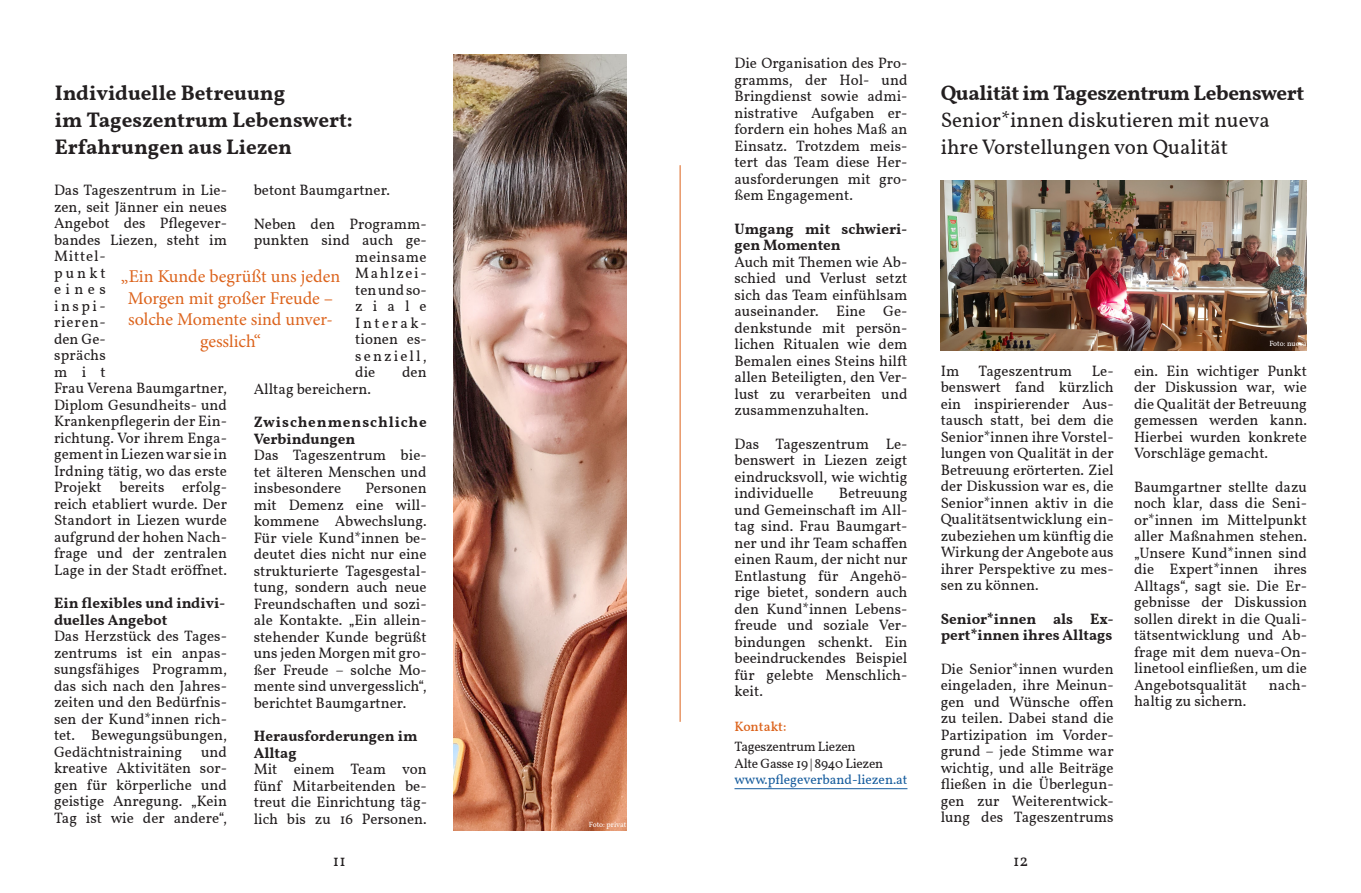
<style>
.page{position:relative;width:1361px;height:893px;background:#fff}
.page>*{position:absolute;margin:0;border:0;box-sizing:border-box;transform-origin:0 0}
.Body_-_Align_Left{font:700 21px "Vollkorn";color:#231f20}
.Body_-_Align_Left-2{font:21px/27px "Vollkorn";color:#231f20}
.Body_-_Align_Left-3{font:700 21px "Vollkorn";letter-spacing:-.02em;color:#231f20}
.t1{font:18px/21.6px "Minion Pro";color:#dc631c;text-align:center}
.t2{font:16.5px "Vollkorn";color:#231f20}
.Body_-_Align_Left-4{font:15px/16.5px "Vollkorn";color:#231f20;text-align:justify}
.Body_-_Align_Left-5{font:700 15px/16.5px "Vollkorn";color:#231f20}
.Body_-_Align_Left-6{font:700 15px/16.5px "Vollkorn";letter-spacing:.045em;color:#231f20}
.Body_-_Align_Left-7{font:15px "Vollkorn";letter-spacing:.14em;color:#231f20}
.Body_-_Align_Left-8{font:15px "Vollkorn";letter-spacing:.03em;color:#231f20}
.Body_-_Align_Left-9{font:15px "Vollkorn";letter-spacing:.105em;color:#231f20}
.Body_-_Align_Left-10{font:15px "Vollkorn";letter-spacing:.165em;color:#231f20}
.Body_-_Align_Left-11{font:13.5px "Vollkorn";letter-spacing:-.02em;color:#231f20}
.Body_-_Align_Left-12{font:13.5px "Vollkorn";color:#175d9e}
.Body_-_Align_Left-13{font:500 13.5px "Vollkorn";color:#dc631c}
.t3{font:7.5px "Vollkorn";color:#fff}
</style>
<div class="page">
<hr style="left:680px;top:165px;width:1px;height:557px;background:#dc631c">
<hr style="left:734px;top:788px;width:173px;height:1px;background:#175d9e">
<img style="left:453px;top:54px;width:173px;height:777px">
<img style="left:940px;top:181px;width:367px;height:170px">
<p class="Body_-_Align_Left" style="left:55px;top:77px;width:232px">Individuelle Betreuung</p>
<p class="Body_-_Align_Left" style="left:55px;top:104px;width:300px">im Tageszentrum Lebenswert:</p>
<p class="Body_-_Align_Left" style="left:55px;top:131px;width:239px">Erfahrungen aus Liezen</p>
<p class="Body_-_Align_Left-4" style="left:254px;top:181px;width:138px">betont Baumgartner.</p>
<p class="Body_-_Align_Left-4" style="left:254px;top:214px;width:174px">Neben den Programm-</p>
<p class="Body_-_Align_Left-4" style="left:254px;top:231px;width:174px">punkten sind auch ge-</p>
<p class="Body_-_Align_Left-8" style="left:355px;top:245px;width:73px">meinsame</p>
<p class="Body_-_Align_Left-9" style="left:355px;top:262px;width:73px">Mahlzei-</p>
<p class="Body_-_Align_Left-4" style="left:355px;top:280px;width:73px">ten und so-</p>
<p class="Body_-_Align_Left-4" style="left:355px;top:297px;width:73px">ziale</p>
<p class="Body_-_Align_Left-10" style="left:355px;top:311px;width:73px">Interak-</p>
<p class="Body_-_Align_Left-4" style="left:355px;top:330px;width:73px">tionen es-</p>
<p class="Body_-_Align_Left-7" style="left:355px;top:344px;width:73px">senziell,</p>
<p class="Body_-_Align_Left-4" style="left:355px;top:363px;width:22px">die</p>
<p class="Body_-_Align_Left-4" style="left:402px;top:363px;width:26px">den</p>
<p class="Body_-_Align_Left-4" style="left:254px;top:379px;width:119px">Alltag bereichern.</p>
<p class="Body_-_Align_Left-6" style="left:254px;top:413px;width:174px">Zwischenmenschliche<br>Verbindungen</p>
<p class="Body_-_Align_Left-4" style="left:254px;top:446px;width:174px">Das Tageszentrum bie&shy;tet älteren Menschen und insbesondere</p>
<p class="Body_-_Align_Left-4" style="left:54px;top:181px;width:174px;text-align:left">Das Tageszentrum in Lie&shy;zen, seit Jänner ein neues<br>Angebot des Pflegever&shy;bandes Liezen, steht im<br>Mittel-<br>punkt<br>eines<br>inspi-<br>rieren-<br>den Ge-<br>sprächs<br>mit<br>Frau Verena Baumgartner,<br>Diplom Gesundheits- und<br>Krankenpflegerin der Ein&shy;richtung. Vor ihrem Enga&shy;gement in Liezen war sie in<br>Irdning tätig, wo das erste<br>Projekt bereits erfolg&shy;reich etabliert wurde. Der<br>Standort in Liezen wurde aufgrund der hohen Nach&shy;frage und der zentralen<br>Lage in der Stadt eröffnet.</p>
<p class="Body_-_Align_Left-5" style="left:54px;top:594px;width:173px">Ein flexibles und indivi&shy;duelles Angebot</p>
<p class="Body_-_Align_Left-4" style="left:54px;top:627px;width:174px">Das Herzstück des Tages&shy;zentrums ist ein anpas&shy;sungsfähiges Programm, das sich nach den Jahres&shy;zeiten und den Bedürfnis&shy;sen der Kund*innen rich&shy;tet. Bewegungsübungen, Gedächtnistraining</p>
<p class="t1" style="left:121px;top:266px;width:221px">„Ein Kunde begrüßt uns jeden<br>Morgen mit großer Freude – solche Momente sind unver&shy;gesslich“</p>
<p class="Body_-_Align_Left-4" style="left:254px;top:479px;width:174px;text-indent:112px">Personen mit Demenz eine will&shy;kommene Abwechslung.<br>Für viele Kund*innen be&shy;deutet dies nicht nur eine strukturierte Tagesgestal&shy;tung, sondern auch neue Freundschaften und sozi&shy;ale Kontakte. „Ein allein&shy;stehender Kunde begrüßt uns jeden Morgen mit gro&shy;ßer Freude – solche Mo&shy;mente sind unvergesslich“, berichtet Baumgartner.</p>
<p class="Body_-_Align_Left-5" style="left:254px;top:727px;width:165px">Herausforderungen im<br>Alltag</p>
<p class="Body_-_Align_Left-4" style="left:254px;top:760px;width:175px">Mit einem Team von fünf Mitarbeitenden be&shy;treut die Einrichtung täg&shy;lich bis zu 16 Personen.</p>
<p class="Body_-_Align_Left-4" style="left:54px;top:742px;width:174px;text-indent:147px">und kreative Aktivitäten sor&shy;gen für körperliche und geistige Anregung. „Kein Tag ist wie der andere“,</p>
<p class="t3" style="left:589px;top:818px;width:39px">Foto: privat</p>
<p class="Body_-_Align_Left-4" style="left:734px;top:54px;width:174px">Die Organisation des Pro&shy;gramms, der Hol- und Bringdienst sowie admi&shy;nistrative Aufgaben er&shy;fordern ein hohes Maß an Einsatz. Trotzdem meis&shy;tert das Team diese Her&shy;ausforderungen mit gro&shy;ßem Engagement.</p>
<p class="Body_-_Align_Left-5" style="left:734px;top:220px;width:174px">Umgang mit schwieri&shy;gen Momenten</p>
<p class="Body_-_Align_Left-4" style="left:734px;top:253px;width:174px">Auch mit Themen wie Ab&shy;schied und Verlust setzt sich das Team einfühlsam auseinander. Eine Ge&shy;denkstunde mit persön&shy;lichen Ritualen wie dem Bemalen eines Steins hilft allen Beteiligten, den Ver&shy;lust zu verarbeiten und zusammenzuhalten.</p>
<p class="Body_-_Align_Left-4" style="left:734px;top:435px;width:174px">Das Tageszentrum Le&shy;benswert in Liezen zeigt eindrucksvoll, wie wichtig individuelle</p>
<p class="Body_-_Align_Left-4" style="left:734px;top:484px;width:174px;text-indent:104px">Betreuung und Gemeinschaft im All&shy;tag sind. Frau Baumgart&shy;ner und ihr Team schaffen einen Raum, der nicht nur Entlastung für Angehö&shy;rige bietet, sondern auch den Kund*innen Lebens&shy;freude und soziale Ver&shy;bindungen schenkt. Ein beeindruckendes Beispiel für gelebte Menschlich&shy;keit.</p>
<p class="Body_-_Align_Left-13" style="left:734px;top:716px;width:53px">Kontakt:</p>
<p class="Body_-_Align_Left-11" style="left:734px;top:737px;width:123px">Tageszentrum Liezen</p>
<p class="Body_-_Align_Left-11" style="left:734px;top:753px;width:150px">Alte Gasse 19 | 8940 Liezen</p>
<p class="Body_-_Align_Left-12" style="left:734px;top:770px;width:174px">www.pflegeverband-liezen.at</p>
<p class="Body_-_Align_Left-3" style="left:940px;top:77px;width:365px">Qualität im Tageszentrum Lebenswert</p>
<p class="Body_-_Align_Left-2" style="left:940px;top:105px;width:331px">Senior*innen diskutieren mit nueva ihre Vorstellungen von Qualität</p>
<p class="Body_-_Align_Left-4" style="left:940px;top:361px;width:174px;text-indent:151px">Le&shy;benswert fand kürzlich ein inspirierender Aus&shy;tausch statt, bei dem die Senior*innen ihre Vorstel&shy;lungen von Qualität in der Betreuung erörterten. Ziel der Diskussion war es, die Senior*innen aktiv in die Qualitätsentwicklung ein&shy;zubeziehen um künftig die Wirkung der Angebote aus ihrer Perspektive zu mes&shy;sen zu können.</p>
<p class="Body_-_Align_Left-5" style="left:940px;top:610px;width:174px">Senior*innen als Ex&shy;pert*innen ihres Alltags</p>
<p class="Body_-_Align_Left-4" style="left:940px;top:659px;width:174px">Die Senior*innen wurden eingeladen, ihre Meinun&shy;gen und Wünsche offen zu teilen. Dabei stand die Partizipation im Vorder&shy;grund – jede Stimme war wichtig, und alle Beiträge fließen in die Überlegun&shy;gen zur Weiterentwick&shy;lung des Tageszentrums</p>
<p class="Body_-_Align_Left-4" style="left:940px;top:361px;width:20px">Im</p>
<p class="Body_-_Align_Left-4" style="left:978px;top:361px;width:95px">Tageszentrum</p>
<p class="t3" style="left:1269px;top:338px;width:39px">Foto: nueva</p>
<p class="Body_-_Align_Left-4" style="left:1134px;top:361px;width:174px">ein. Ein wichtiger Punkt der Diskussion war, wie die Qualität der Betreuung gemessen werden kann.<br>Hierbei wurden konkrete Vorschläge gemacht.</p>
<p class="Body_-_Align_Left-4" style="left:1134px;top:477px;width:174px">Baumgartner stellte dazu noch klar, dass die Seni&shy;or*innen im Mittelpunkt aller Maßnahmen stehen. „Unsere Kund*innen sind die Expert*innen ihres Alltags“, sagt sie. Die Er&shy;gebnisse der Diskussion sollen direkt in die Quali&shy;tätsentwicklung und Ab&shy;frage mit dem nueva-On&shy;linetool einfließen, um die Angebotsqualität</p>
<p class="Body_-_Align_Left-4" style="left:1269px;top:675px;width:39px">nach-</p>
<p class="Body_-_Align_Left-4" style="left:1134px;top:692px;width:114px">haltig zu sichern.</p>
<p class="t2" style="left:333px;top:848px;width:14px">11</p>
<p class="t2" style="left:1013px;top:848px;width:17px">12</p>
</div>
